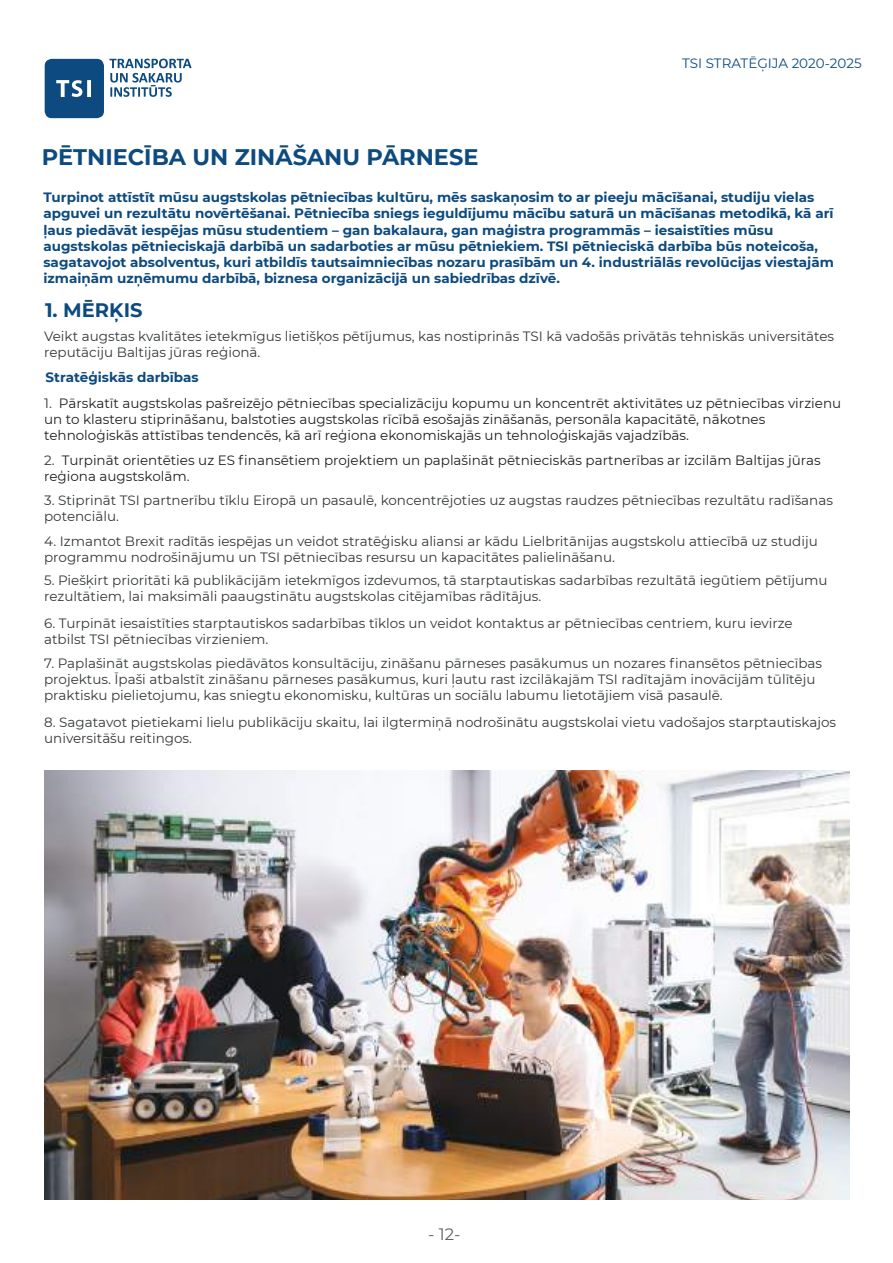
<style>
.page{position:relative;width:893px;height:1263px;background:#fff}
.page>*{position:absolute;margin:0;border:0;box-sizing:border-box;transform-origin:0 0}
.t1{font:700 22.5px "Montserrat";color:#0c4a7f}
.t2{font:700 19.5px "Montserrat";color:#0c4a7f}
.t3{font:16.5px "Montserrat";color:#5f6261}
.t4{font:13.5px/16.2px "Montserrat";color:#353939}
.t5{font:700 13.5px/16.2px "Montserrat";color:#0c4a7f}
.t6{font:13.5px/16.2px "Montserrat";color:#241f1f}
.t7{font:13.5px "Montserrat";color:#0c4a7f}
.s1{color:#353939}
</style>
<div class="page">
<img style="left:44px;top:770px;width:805px;height:430px">
<svg style="left:45px;top:59px;width:146px;height:59px"></svg>
<p class="t7" style="left:682px;top:54px;width:181px">TSI STRATĒĢIJA 2020-2025</p>
<h1 class="t1" style="left:42px;top:141px;width:438px">PĒTNIECĪBA UN ZINĀŠANU PĀRNESE</h1>
<p class="t5" style="left:43px;top:189px;width:792px">Turpinot attīstīt mūsu augstskolas pētniecības kultūru, mēs saskaņosim to ar pieeju mācīšanai, studiju vielas apguvei un rezultātu novērtēšanai. Pētniecība sniegs ieguldījumu mācību saturā un mācīšanas metodikā, kā arī ļaus piedāvāt iespējas mūsu studentiem – gan bakalaura, gan maģistra programmās – iesaistīties mūsu augstskolas pētnieciskajā darbībā un sadarboties ar mūsu pētniekiem. TSI pētnieciskā darbība būs noteicoša, sagatavojot absolventus, kuri atbildīs tautsaimniecības nozaru prasībām un 4. industriālās revolūcijas viestajām izmaiņām uzņēmumu darbībā, biznesa organizācijā un sabiedrības dzīvē.</p>
<h2 class="t2" style="left:45px;top:295px;width:99px">1. MĒRĶIS</h2>
<p class="t4" style="left:44px;top:328px;width:791px">Veikt augstas kvalitātes ietekmīgus lietišķos pētījumus, kas nostiprinās TSI kā vadošās privātās tehniskās universitātes reputāciju Baltijas jūras reģionā.</p>
<p class="t6" style="left:44px;top:395px;width:799px"><span class="s1">1.</span> Pārskatīt augstskolas pašreizējo pētniecības specializāciju kopumu un koncentrēt aktivitātes uz pētniecības virzienu un to klasteru stiprināšanu, balstoties augstskolas rīcībā esošajās zināšanās, personāla kapacitātē, nākotnes tehnoloģiskās attīstības tendencēs, kā arī reģiona ekonomiskajās un tehnoloģiskajās vajadzībās.</p>
<p class="t6" style="left:44px;top:451px;width:778px"><span class="s1">2.</span> Turpināt orientēties uz ES finansētiem projektiem un paplašināt pētnieciskās partnerības ar izcilām Baltijas jūras reģiona augstskolām.</p>
<p class="t4" style="left:44px;top:491px;width:790px">3. Stiprināt TSI partnerību tīklu Eiropā un pasaulē, koncentrējoties uz augstas raudzes pētniecības rezultātu radīšanas potenciālu.</p>
<p class="t4" style="left:44px;top:532px;width:775px">4. Izmantot Brexit radītās iespējas un veidot stratēģisku aliansi ar kādu Lielbritānijas augstskolu attiecībā uz studiju programmu nodrošinājumu un TSI pētniecības resursu un kapacitātes palielināšanu.</p>
<p class="t4" style="left:44px;top:572px;width:785px">5. Piešķirt prioritāti kā publikācijām ietekmīgos izdevumos, tā starptautiskas sadarbības rezultātā iegūtiem pētījumu rezultātiem, lai maksimāli paaugstinātu augstskolas citējamības rādītājus.</p>
<p class="t4" style="left:44px;top:615px;width:750px">6. Turpināt iesaistīties starptautiskos sadarbības tīklos un veidot kontaktus ar pētniecības centriem, kuru ievirze atbilst TSI pētniecības virzieniem.</p>
<p class="t4" style="left:44px;top:654px;width:779px">7. Paplašināt augstskolas piedāvātos konsultāciju, zināšanu pārneses pasākumus un nozares finansētos pētniecības projektus. Īpaši atbalstīt zināšanu pārneses pasākumus, kuri ļautu rast izcilākajām TSI radītajām inovācijām tūlītēju praktisku pielietojumu, kas sniegtu ekonomisku, kultūras un sociālu labumu lietotājiem visā pasaulē.</p>
<p class="t4" style="left:44px;top:713px;width:794px">8. Sagatavot pietiekami lielu publikāciju skaitu, lai ilgtermiņā nodrošinātu augstskolai vietu vadošajos starptautiskajos universitāšu reitingos.</p>
<p class="t5" style="left:46px;top:369px;width:154px">Stratēģiskās darbības</p>
<p class="t3" style="left:428px;top:1222px;width:34px">- 12-</p>
</div>
